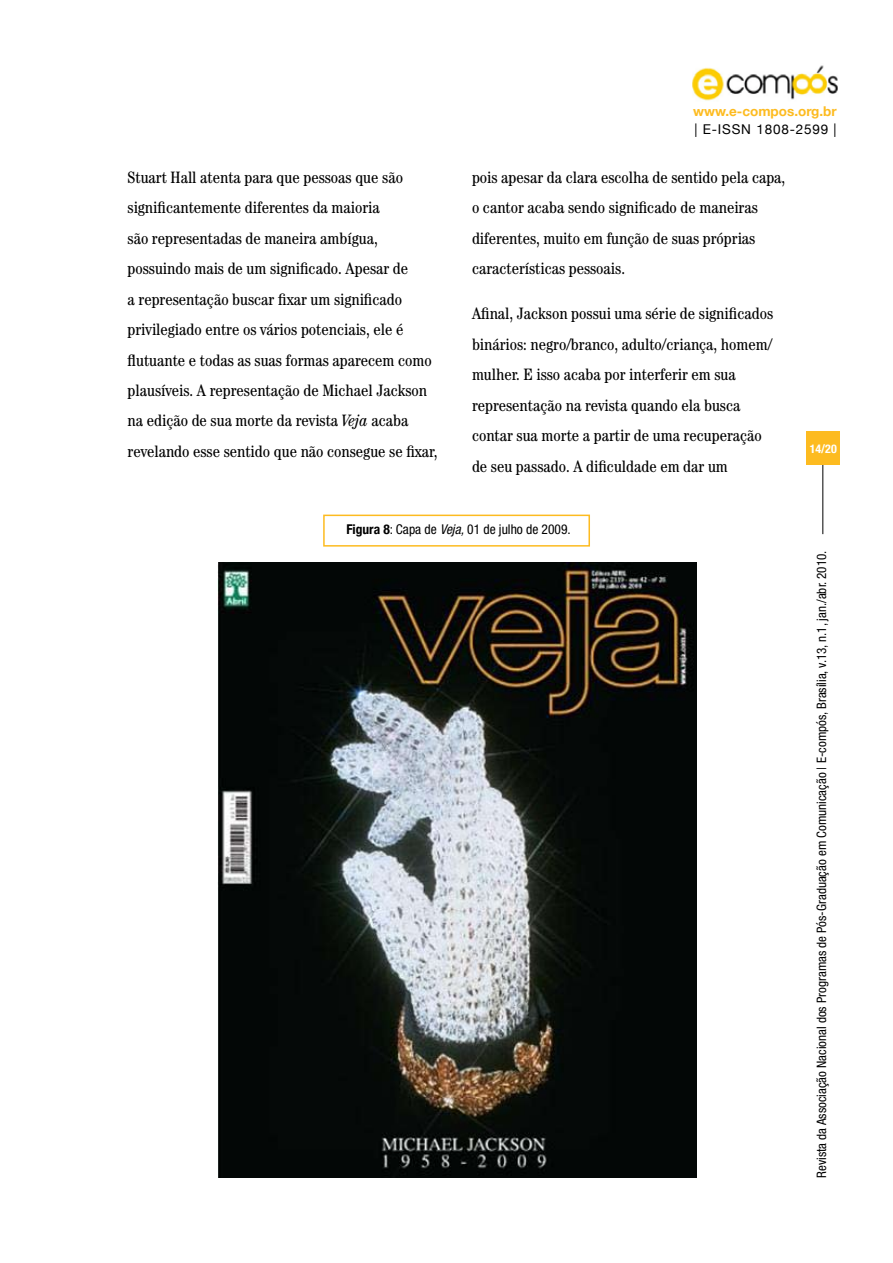
<style>
.page{position:relative;width:893px;height:1263px;background:#fff}
.page>*{position:absolute;margin:0;border:0;box-sizing:border-box;transform-origin:0 0}
.t1{font:condensed 16.5px/30.5px "Century";color:#000}
.t2{font:condensed 13.5px "Helvetica Neue LT Std";color:#000}
.t3{font:700 13.5px "Helvetica Neue";color:#fdbb20}
.t4{font:13.5px "Helvetica Neue";letter-spacing:.06em;color:#000}
.t5{font:condensed 13.05px "Helvetica Neue LT Std";color:#000}
.t6{font:700 condensed 12px "Helvetica Neue";color:#fff}
.s1{font-style:italic}
.s2{font-family:"Helvetica Neue";font-weight:700}
</style>
<div class="page">
<hr style="left:822px;top:453px;width:1px;height:81px;background:#000">
<div style="left:806px;top:432px;width:34px;height:33px;background:#fdbb20"></div>
<img style="left:692px;top:65px;width:146px;height:36px">
<div style="left:323px;top:515px;width:267px;height:32px;border:2px solid #fdbb20"></div>
<img style="left:218px;top:562px;width:478px;height:616px">
<p class="t3" style="left:693px;top:103px;width:145px">www.e-compos.org.br</p>
<p class="t4" style="left:694px;top:121px;width:144px">| E-ISSN 1808-2599 |</p>
<p class="t1" style="left:128px;top:162px;width:311px">Stuart Hall atenta para que pessoas que são significantemente diferentes da maioria<br>são representadas de maneira ambígua, possuindo mais de um significado. Apesar de<br>a representação buscar fixar um significado privilegiado entre os vários potenciais, ele é flutuante e todas as suas formas aparecem como plausíveis. A representação de Michael Jackson na edição de sua morte da revista <span class="s1">Veja</span> acaba revelando esse sentido que não consegue se fixar,</p>
<p class="t1" style="left:472px;top:162px;width:315px">pois apesar da clara escolha de sentido pela capa, o cantor acaba sendo significado de maneiras diferentes, muito em função de suas próprias características pessoais.</p>
<p class="t1" style="left:472px;top:298px;width:303px">Afinal, Jackson possui uma série de significados binários: negro/branco, adulto/criança, homem/ mulher. E isso acaba por interferir em sua representação na revista quando ela busca contar sua morte a partir de uma recuperação de seu passado. A dificuldade em dar um</p>
<p class="t2" style="left:346px;top:522px;width:226px"><span class="s2">Figura 8</span>: Capa de <span class="s1">Veja,</span> 01 de julho de 2009.</p>
<p class="t6" style="left:810px;top:441px;width:29px">14/20</p>
<p class="t5" style="left:814px;top:1178px;width:629px;rotate:-90deg">Revista da Associação Nacional dos Programas de Pós-Graduação em Comunicação | E-compós, Brasília, v.13, n.1, jan./abr. 2010.</p>
</div>
